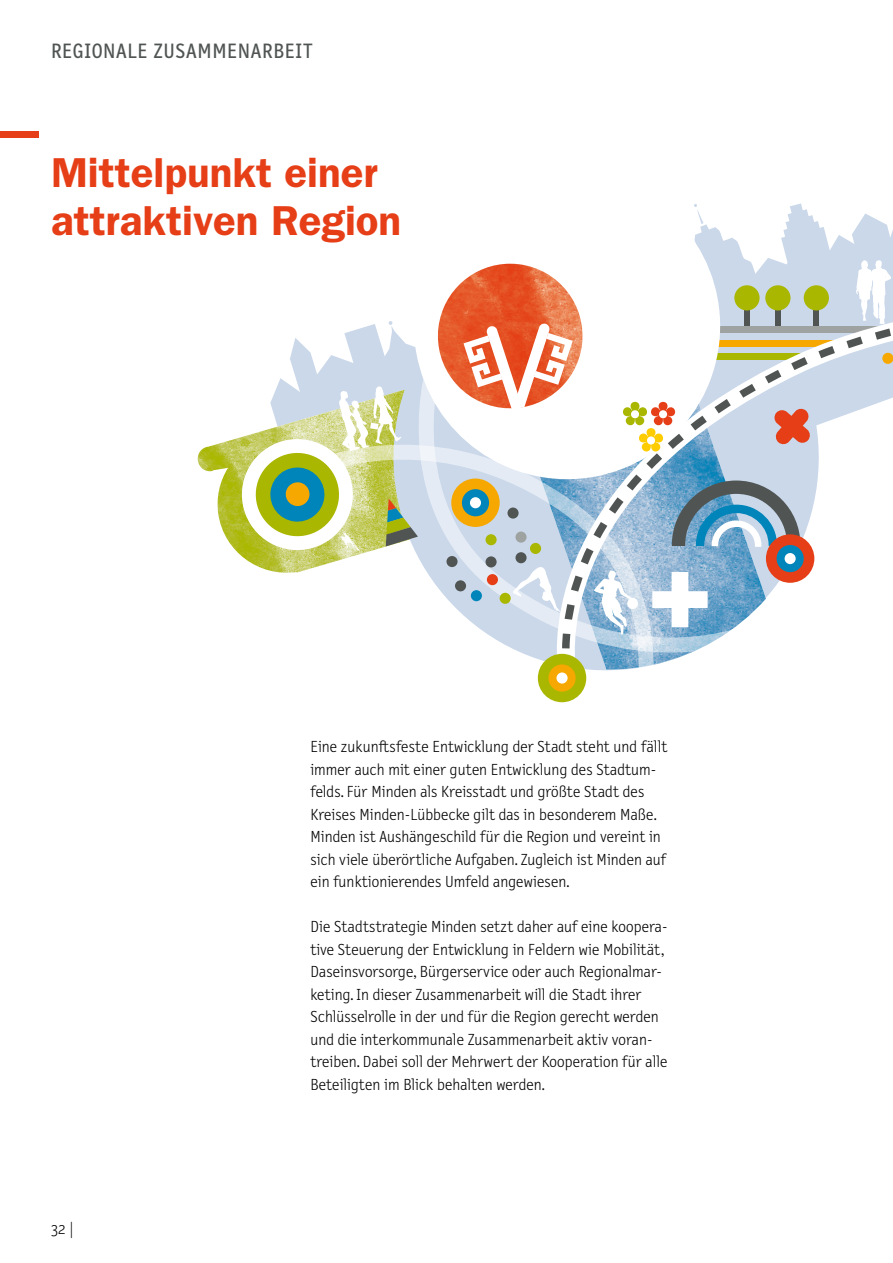
<style>
.page{position:relative;width:893px;height:1263px;background:#fff}
.page>*{position:absolute;margin:0;border:0;box-sizing:border-box;transform-origin:0 0}
.t1{font:600 42px/48px "Franklin Gothic";color:#e63e16}
.t2{font:21px "Letter Gothic Text";letter-spacing:.08em;color:#505553}
.t3{font:300 16.2px/22.5px "Letter Gothic Text";letter-spacing:.005em;color:#000}
</style>
<div class="page">
<img style="left:197px;top:437px;width:128px;height:136px">
<div style="left:0;top:132px;width:38px;height:6px;background:#e63e16"></div>
<svg style="left:325px;top:488px;width:259px;height:215px"></svg>
<div style="left:451px;top:478px;width:49px;height:49px;background:#f7a800;border-radius:50%"></div>
<div style="left:462px;top:489px;width:27px;height:27px;background:#0085ba;border-radius:50%"></div>
<div style="left:470px;top:497px;width:11px;height:11px;background:#fff;border-radius:50%"></div>
<svg style="left:535px;top:488px;width:52px;height:200px;background:#c9d9e9"></svg>
<svg style="left:558px;top:364px;width:335px;height:314px"></svg>
<svg style="left:429px;top:263px;width:300px;height:225px"></svg>
<img style="left:434px;top:264px;width:153px;height:149px">
<div style="left:538px;top:654px;width:48px;height:48px;background:#aab700;border-radius:50%"></div>
<div style="left:548px;top:664px;width:28px;height:28px;background:#f7a800;border-radius:50%"></div>
<div style="left:556px;top:672px;width:12px;height:11px;background:#fff;border-radius:50%"></div>
<svg style="left:623px;top:402px;width:52px;height:49px"></svg>
<svg style="left:652px;top:480px;width:148px;height:198px"></svg>
<div style="left:766px;top:534px;width:48px;height:49px;background:#e63e16;border-radius:50%"></div>
<div style="left:777px;top:545px;width:27px;height:27px;background:#0085ba;border-radius:50%"></div>
<div style="left:785px;top:553px;width:11px;height:11px;background:#fff;border-radius:50%"></div>
<svg style="left:460px;top:323px;width:117px;height:88px"></svg>
<div style="left:530px;top:543px;width:11px;height:11px;background:#aab700;border-radius:50%"></div>
<div style="left:515px;top:531px;width:12px;height:12px;background:#9ea3a1;border-radius:50%"></div>
<div style="left:500px;top:593px;width:11px;height:11px;background:#aab700;border-radius:50%"></div>
<div style="left:487px;top:574px;width:11px;height:11px;background:#e63e16;border-radius:50%"></div>
<div style="left:486px;top:556px;width:11px;height:11px;background:#505553;border-radius:50%"></div>
<div style="left:486px;top:534px;width:11px;height:11px;background:#aab700;border-radius:50%"></div>
<div style="left:471px;top:590px;width:11px;height:11px;background:#0085ba;border-radius:50%"></div>
<div style="left:446px;top:556px;width:12px;height:11px;background:#505553;border-radius:50%"></div>
<div style="left:455px;top:580px;width:11px;height:11px;background:#505553;border-radius:50%"></div>
<div style="left:515px;top:552px;width:12px;height:11px;background:#505553;border-radius:50%"></div>
<div style="left:507px;top:507px;width:12px;height:12px;background:#505553;border-radius:50%"></div>
<svg style="left:688px;top:203px;width:205px;height:161px"></svg>
<svg style="left:513px;top:567px;width:49px;height:46px"></svg>
<svg style="left:594px;top:569px;width:44px;height:66px"></svg>
<svg style="left:239px;top:321px;width:190px;height:232px"></svg>
<p class="t2" style="left:51px;top:39px;width:160px">REGIONALE ZUSAMMEN</p>
<p class="t2" style="left:251px;top:39px;width:63px">ARBEIT</p>
<h1 class="t1" style="left:51px;top:147px;width:352px">Mittelpunkt einer attraktiven Region</h1>
<p class="t3" style="left:51px;top:1217px;width:24px">32 |</p>
<p class="t3" style="left:310px;top:736px;width:358px">Eine zukunftsfeste Entwicklung der Stadt steht und fällt immer auch mit einer guten Entwicklung des Stadtum&shy;felds. Für Minden als Kreisstadt und größte Stadt des Kreises Minden-Lübbecke gilt das in besonderem Maße.<br>Minden ist Aushängeschild für die Region und vereint in sich viele überörtliche Aufgaben. Zugleich ist Minden auf ein funktionierendes Umfeld angewiesen.</p>
<p class="t3" style="left:310px;top:916px;width:359px">Die Stadtstrategie Minden setzt daher auf eine koopera&shy;tive Steuerung der Entwicklung in Feldern wie Mobilität, Daseinsvorsorge, Bürgerservice oder auch Regionalmar&shy;keting. In dieser Zusammenarbeit will die Stadt ihrer Schlüsselrolle in der und für die Region gerecht werden und die interkommunale Zusammenarbeit aktiv voran&shy;treiben. Dabei soll der Mehrwert der Kooperation für alle Beteiligten im Blick behalten werden.</p>
</div>
